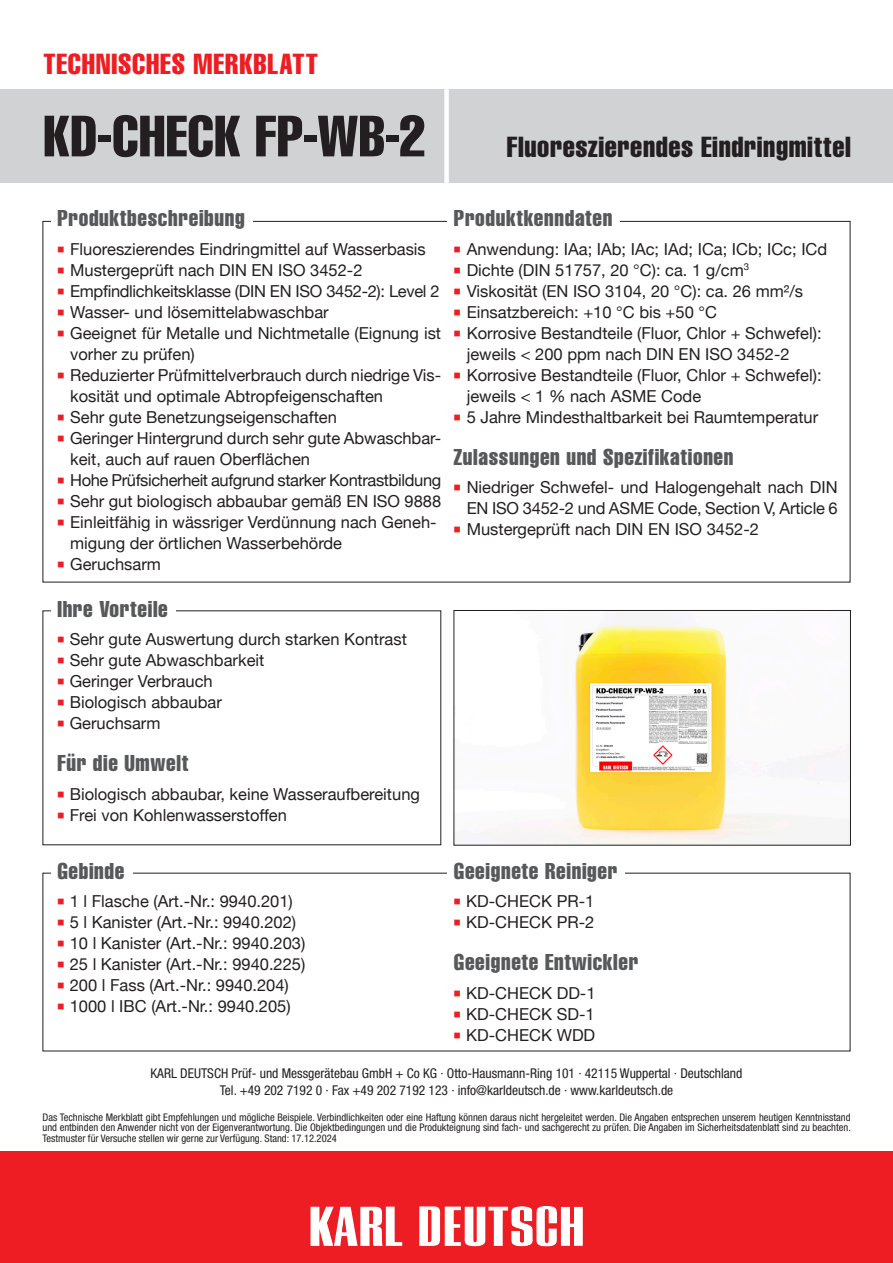
<style>
.page{position:relative;width:893px;height:1263px;background:#fff}
.page>*{position:absolute;margin:0;border:0;box-sizing:border-box;transform-origin:0 0}
.t1{font:extra-condensed 57.15px "Helvetica LT Pro";letter-spacing:.01em;color:#231f20}
.t2{font:extra-condensed 28.5px "Helvetica LT Pro";letter-spacing:.02em;color:#231f20}
.t3{font:extra-condensed 28.5px "Helvetica LT Pro";letter-spacing:.035em;color:#ee1d23}
.t4{font:extra-condensed 22.5px "Helvetica LT Pro";letter-spacing:.03em;color:#57585a}
.t5{font:16.5px/21px "Helvetica Neue";color:#231f20}
.t6{font:condensed 13.5px/16.5px "Helvetica Neue LT Pro";color:#231f20;text-align:center}
.t7{font:condensed 10.5px/10.5px "Helvetica Neue LT Pro";color:#231f20;text-align:justify}
</style>
<div class="page">
<div style="left:0;top:89px;width:893px;height:94px;background:#d1d2d4"></div>
<div style="left:0;top:1151px;width:893px;height:112px;background:#ee1d23"></div>
<svg style="left:310px;top:1206px;width:273px;height:41px"></svg>
<div style="left:444px;top:89px;width:5px;height:94px;background:#fff"></div>
<img style="left:550px;top:616px;width:296px;height:227px">
<div style="left:454px;top:610px;width:397px;height:235px;border:1px solid #231f20"></div>
<h2 class="t3" style="left:43px;top:46px;width:276px">TECHNISCHES MERKBLATT</h2>
<h1 class="t1" style="left:43px;top:100px;width:384px">KD-CHECK FP-WB-2</h1>
<h2 class="t2" style="left:507px;top:129px;width:345px">Fluoreszierendes Eindringmittel</h2>
<h3 class="t4" style="left:57px;top:204px;width:189px">Produktbeschreibung</h3>
<p class="t5" style="left:70px;top:239px;width:373px">Fluoreszierendes Eindringmittel auf Wasserbasis Mustergeprüft nach DIN EN ISO 3452-2<br>Empfindlichkeitsklasse (DIN EN ISO 3452-2): Level 2<br>Wasser- und lösemittelabwaschbar<br>Geeignet für Metalle und Nichtmetalle (Eignung ist vorher zu prüfen)<br>Reduzierter Prüfmittelverbrauch durch niedrige Vis&shy;kosität und optimale Abtropfeigenschaften<br>Sehr gute Benetzungseigenschaften<br>Geringer Hintergrund durch sehr gute Abwaschbar&shy;keit, auch auf rauen Oberflächen<br>Hohe Prüfsicherheit aufgrund starker Kontrastbildung Sehr gut biologisch abbaubar gemäß EN ISO 9888<br>Einleitfähig in wässriger Verdünnung nach Geneh&shy;migung der örtlichen Wasserbehörde<br>Geruchsarm</p>
<h3 class="t4" style="left:57px;top:594px;width:112px">Ihre Vorteile</h3>
<p class="t5" style="left:70px;top:630px;width:339px">Sehr gute Auswertung durch starken Kontrast<br>Sehr gute Abwaschbarkeit<br>Geringer Verbrauch<br>Biologisch abbaubar<br>Geruchsarm</p>
<h3 class="t4" style="left:57px;top:749px;width:132px">Für die Umwelt</h3>
<p class="t5" style="left:70px;top:784px;width:352px">Biologisch abbaubar, keine Wasseraufbereitung<br>Frei von Kohlenwasserstoffen</p>
<h3 class="t4" style="left:454px;top:204px;width:160px">Produktkenndaten</h3>
<p class="t5" style="left:467px;top:239px;width:362px">Anwendung: IAa; IAb; IAc; IAd; ICa; ICb; ICc; ICd Dichte (DIN 51757, 20 °C): ca. 1 g/cm<sup>3<br></sup>Viskosität (EN ISO 3104, 20 °C): ca. 26 mm²/s Einsatzbereich: +10 °C bis +50 °C<br>Korrosive Bestandteile (Fluor, Chlor + Schwefel): jeweils &lt; 200 ppm nach DIN EN ISO 3452-2<br>Korrosive Bestandteile (Fluor, Chlor + Schwefel): jeweils &lt; 1 % nach ASME Code<br>5 Jahre Mindesthaltbarkeit bei Raumtemperatur</p>
<h3 class="t4" style="left:454px;top:442px;width:281px">Zulassungen und Spezifikationen</h3>
<p class="t5" style="left:467px;top:478px;width:373px;text-align:justify">Niedriger Schwefel- und Halogengehalt nach DIN EN ISO 3452-2 und ASME Code, Section V, Article 6<br>Mustergeprüft nach DIN EN ISO 3452-2</p>
<h3 class="t4" style="left:454px;top:856px;width:165px">Geeignete Reiniger</h3>
<p class="t5" style="left:466px;top:892px;width:130px">KD-CHECK PR-1<br>KD-CHECK PR-2</p>
<h3 class="t4" style="left:454px;top:948px;width:186px">Geeignete Entwickler</h3>
<p class="t5" style="left:466px;top:983px;width:131px;text-align:justify">KD-CHECK DD-1<br>KD-CHECK SD-1<br>KD-CHECK WDD</p>
<p class="t6" style="left:151px;top:1065px;width:593px">KARL DEUTSCH Prüf- und Messgerätebau GmbH + Co KG · Otto-Hausmann-Ring 101 · 42115 Wuppertal · Deutschland<br>Tel. +49 202 7192 0 · Fax +49 202 7192 123 · info@karldeutsch.de · www.karldeutsch.de</p>
<p class="t7" style="left:43px;top:1111px;width:810px">Das Technische Merkblatt gibt Empfehlungen und mögliche Beispiele. Verbindlichkeiten oder eine Haftung können daraus nicht hergeleitet werden. Die Angaben entsprechen unserem heutigen Kenntnisstand und entbinden den Anwender nicht von der Eigenverantwortung. Die Objektbedingungen und die Produkteignung sind fach- und sachgerecht zu prüfen. Die Angaben im Sicherheitsdatenblatt sind zu beachten.<br>Testmuster für Versuche stellen wir gerne zur Verfügung. Stand: 17.12.2024</p>
<h3 class="t4" style="left:57px;top:856px;width:69px">Gebinde</h3>
<p class="t5" style="left:70px;top:892px;width:237px">1 l Flasche (Art.-Nr.: 9940.201)<br>5 l Kanister (Art.-Nr.: 9940.202)<br>10 l Kanister (Art.-Nr.: 9940.203)<br>25 l Kanister (Art.-Nr.: 9940.225)<br>200 l Fass (Art.-Nr.: 9940.204)<br>1000 l IBC (Art.-Nr.: 9940.205)</p>
</div>
